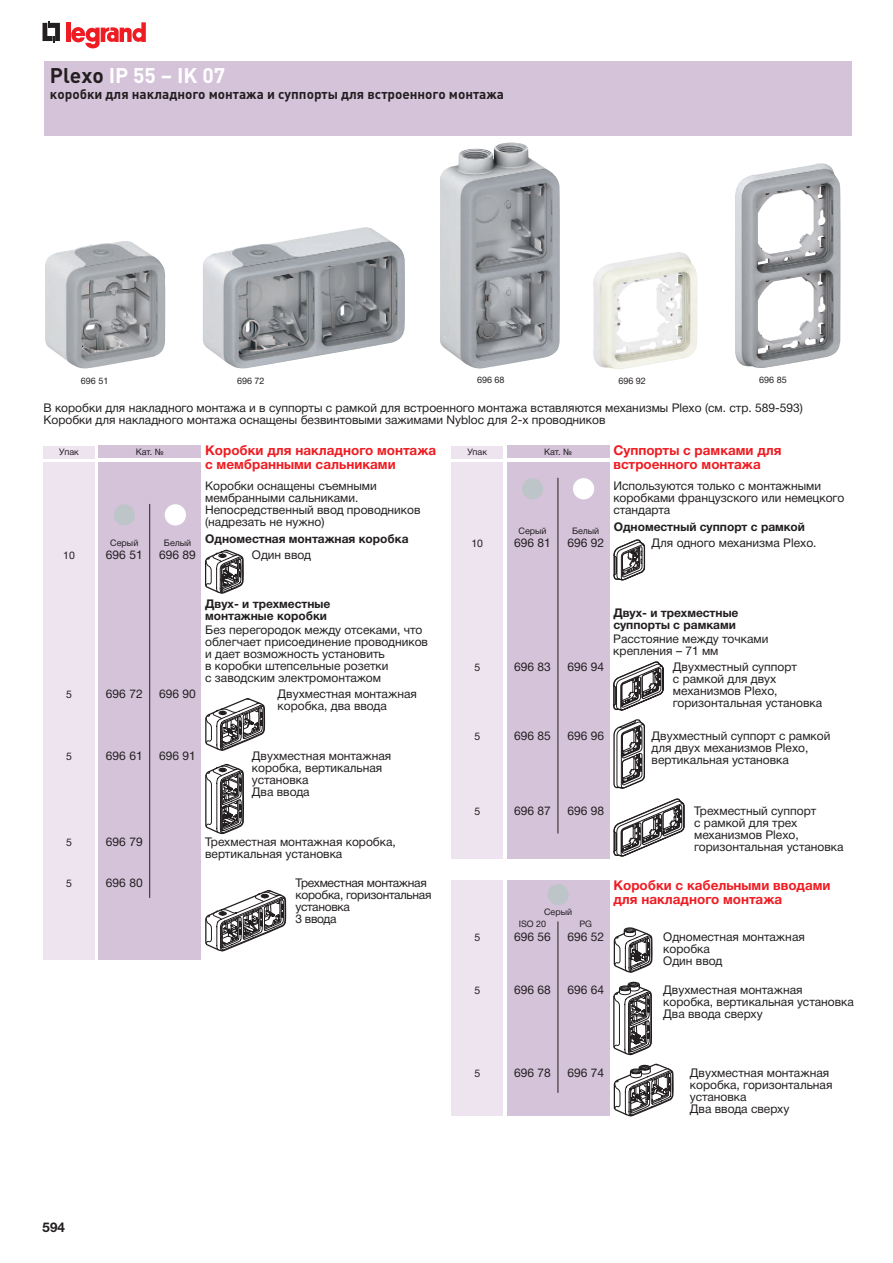
<style>
.page{position:relative;width:893px;height:1263px;background:#fff}
.page>*{position:absolute;margin:0;border:0;box-sizing:border-box;transform-origin:0 0}
.t1{font:700 21px "DIN";color:#fff}
.t2{font:700 13.5px/13.5px "Helvetica Neue Cyr";color:#ee1d23}
.t3{font:700 13.5px "DIN";color:#231f20}
.t4{font:700 13.5px "Helvetica Neue Cyr";color:#231f20}
.t5{font:12px/12px "Helvetica Neue Cyr";color:#231f20}
.t6{font:700 12px/12px "Helvetica Neue Cyr";color:#231f20}
.t7{font:12px/12px "Helvetica Neue Cyr";letter-spacing:-.025em;color:#231f20}
.t8{font:10.5px "Helvetica Neue Cyr";color:#231f20}
.t9{font:9px/12px "Helvetica Neue Cyr";color:#231f20}
.s1{color:#231f20}
</style>
<div class="page">
<svg style="left:43px;top:21px;width:17px;height:22px"></svg>
<hr style="left:66px;top:22px;width:4px;height:20px;background:#ee1d23">
<svg style="left:71px;top:22px;width:75px;height:27px"></svg>
<div style="left:452px;top:446px;width:51px;height:12px;background:#eee4f0"></div>
<div style="left:507px;top:445px;width:102px;height:13px;background:#d5c3da"></div>
<div style="left:452px;top:462px;width:51px;height:397px;background:#eee4f0"></div>
<div style="left:507px;top:462px;width:102px;height:397px;background:#d5c3da"></div>
<div style="left:44px;top:446px;width:51px;height:12px;background:#eee4f0"></div>
<div style="left:99px;top:445px;width:102px;height:13px;background:#d5c3da"></div>
<div style="left:44px;top:462px;width:51px;height:497px;background:#eee4f0"></div>
<div style="left:99px;top:462px;width:102px;height:497px;background:#d5c3da"></div>
<div style="left:452px;top:880px;width:51px;height:236px;background:#eee4f0"></div>
<div style="left:507px;top:880px;width:102px;height:236px;background:#d5c3da"></div>
<div style="left:44px;top:62px;width:807px;height:74px;background:#d5c3da"></div>
<hr style="left:558px;top:478px;width:1px;height:355px;background:#231f20">
<img style="left:45px;top:241px;width:120px;height:127px">
<img style="left:203px;top:227px;width:202px;height:141px">
<img style="left:440px;top:142px;width:120px;height:226px">
<img style="left:735px;top:163px;width:105px;height:205px">
<svg style="left:613px;top:661px;width:51px;height:50px"></svg>
<svg style="left:613px;top:719px;width:32px;height:70px"></svg>
<svg style="left:613px;top:798px;width:71px;height:59px"></svg>
<img style="left:593px;top:252px;width:104px;height:117px">
<div style="left:522px;top:478px;width:21px;height:21px;background:#bec5c9;border-radius:50%"></div>
<div style="left:573px;top:478px;width:21px;height:21px;background:#fff;border-radius:50%"></div>
<svg style="left:205px;top:550px;width:39px;height:44px"></svg>
<svg style="left:205px;top:698px;width:60px;height:53px"></svg>
<svg style="left:205px;top:764px;width:39px;height:71px"></svg>
<svg style="left:205px;top:890px;width:81px;height:62px"></svg>
<div style="left:547px;top:884px;width:22px;height:21px;background:#bec5c9;border-radius:50%"></div>
<svg style="left:613px;top:927px;width:61px;height:190px"></svg>
<svg style="left:613px;top:539px;width:32px;height:42px"></svg>
<hr style="left:149px;top:504px;width:1px;height:394px;background:#231f20">
<div style="left:114px;top:504px;width:21px;height:21px;background:#bec5c9;border-radius:50%"></div>
<div style="left:165px;top:504px;width:21px;height:21px;background:#fff;border-radius:50%"></div>
<hr style="left:558px;top:921px;width:1px;height:172px;background:#231f20">
<h1 class="t1" style="left:50px;top:62px;width:177px"><span class="s1">Plexo</span> IP 55 – IK 07</h1>
<p class="t3" style="left:50px;top:85px;width:456px">коробки для накладного монтажа и суппорты для встроенного монтажа</p>
<p class="t9" style="left:81px;top:374px;width:29px">696 51</p>
<p class="t9" style="left:237px;top:374px;width:29px">696 72</p>
<p class="t9" style="left:477px;top:374px;width:29px">696 68</p>
<p class="t9" style="left:759px;top:374px;width:29px">696 85</p>
<p class="t9" style="left:618px;top:375px;width:29px">696 92</p>
<p class="t5" style="left:44px;top:401px;width:761px">В коробки для накладного монтажа и в суппорты с рамкой для встроенного монтажа вставляются механизмы Plexo (см. стр. 589-593)<br>Коробки для накладного монтажа оснащены безвинтовыми зажимами Nybloc для 2-х проводников</p>
<p class="t9" style="left:467px;top:446px;width:21px">Упак</p>
<p class="t9" style="left:544px;top:446px;width:30px">Кат. №</p>
<p class="t2" style="left:613px;top:444px;width:170px">Суппорты с рамками для встроенного монтажа</p>
<p class="t5" style="left:613px;top:480px;width:232px">Используются только с монтажными коробками французского или немецкого стандарта</p>
<p class="t9" style="left:519px;top:525px;width:30px">Серый</p>
<p class="t6" style="left:572px;top:521px;width:234px"><sub>Белый</sub> Одноместный суппорт с рамкой</p>
<p class="t8" style="left:471px;top:538px;width:13px">10</p>
<p class="t5" style="left:514px;top:537px;width:38px">696 81</p>
<p class="t5" style="left:567px;top:537px;width:38px">696 92</p>
<p class="t5" style="left:652px;top:537px;width:166px">Для одного механизма Plexo.</p>
<p class="t9" style="left:59px;top:446px;width:21px">Упак</p>
<p class="t9" style="left:136px;top:446px;width:30px">Кат. №</p>
<p class="t2" style="left:205px;top:444px;width:233px">Коробки для накладного монтажа с мембранными сальниками</p>
<p class="t5" style="left:205px;top:480px;width:217px">Коробки оснащены съемными мембранными сальниками.<br>Непосредственный ввод проводников (надрезать не нужно)</p>
<p class="t9" style="left:110px;top:537px;width:30px">Серый</p>
<p class="t6" style="left:164px;top:533px;width:246px"><sub>Белый</sub> Одноместная монтажная коробка</p>
<p class="t8" style="left:63px;top:550px;width:13px">10</p>
<p class="t5" style="left:106px;top:549px;width:38px">696 51</p>
<p class="t5" style="left:159px;top:549px;width:38px">696 89</p>
<p class="t5" style="left:252px;top:549px;width:61px">Один ввод</p>
<p class="t6" style="left:205px;top:597px;width:127px">Двух- и трехместные монтажные коробки</p>
<p class="t5" style="left:205px;top:623px;width:224px">Без перегородок между отсеками, что облегчает присоединение проводников и дает возможность установить<br>в коробки штепсельные розетки<br>с заводским электромонтажом</p>
<p class="t8" style="left:66px;top:688px;width:7px">5</p>
<p class="t5" style="left:106px;top:688px;width:38px">696 72</p>
<p class="t5" style="left:159px;top:688px;width:38px">696 90</p>
<p class="t5" style="left:278px;top:688px;width:141px">Двухместная монтажная коробка, два ввода</p>
<p class="t6" style="left:613px;top:606px;width:127px">Двух- и трехместные суппорты с рамками</p>
<p class="t5" style="left:613px;top:633px;width:157px">Расстояние между точками крепления – 71 мм</p>
<p class="t8" style="left:474px;top:662px;width:7px">5</p>
<p class="t5" style="left:514px;top:661px;width:38px">696 83</p>
<p class="t5" style="left:567px;top:661px;width:38px">696 94</p>
<p class="t5" style="left:673px;top:661px;width:151px">Двухместный суппорт<br>с рамкой для двух механизмов Plexo, горизонтальная установка</p>
<p class="t8" style="left:474px;top:731px;width:7px">5</p>
<p class="t5" style="left:514px;top:730px;width:38px">696 85</p>
<p class="t5" style="left:567px;top:730px;width:38px">696 96</p>
<p class="t5" style="left:652px;top:730px;width:180px">Двухместный суппорт с рамкой для двух механизмов Plexo, вертикальная установка</p>
<p class="t8" style="left:66px;top:751px;width:7px">5</p>
<p class="t5" style="left:106px;top:750px;width:38px">696 61</p>
<p class="t5" style="left:159px;top:750px;width:38px">696 91</p>
<p class="t5" style="left:252px;top:750px;width:141px">Двухместная монтажная коробка, вертикальная установка<br>Два ввода</p>
<p class="t8" style="left:474px;top:805px;width:7px">5</p>
<p class="t5" style="left:514px;top:804px;width:38px">696 87</p>
<p class="t5" style="left:567px;top:804px;width:38px">696 98</p>
<p class="t5" style="left:694px;top:804px;width:151px">Трехместный суппорт<br>с рамкой для трех механизмов Plexo, горизонтальная установка</p>
<p class="t8" style="left:66px;top:837px;width:7px">5</p>
<p class="t5" style="left:106px;top:836px;width:38px">696 79</p>
<p class="t5" style="left:205px;top:836px;width:192px">Трехместная монтажная коробка, вертикальная установка</p>
<p class="t8" style="left:66px;top:878px;width:7px">5</p>
<p class="t5" style="left:106px;top:877px;width:38px">696 80</p>
<p class="t7" style="left:296px;top:877px;width:137px">Трехместная монтажная коробка, горизонтальная установка<br>3 ввода</p>
<p class="t2" style="left:613px;top:879px;width:219px">Коробки с кабельными вводами для накладного монтажа</p>
<p class="t9" style="left:519px;top:906px;width:55px;text-indent:25px">Серый<br>ISO 20</p>
<p class="t9" style="left:579px;top:918px;width:14px">PG</p>
<p class="t8" style="left:474px;top:932px;width:7px">5</p>
<p class="t5" style="left:514px;top:931px;width:38px">696 56</p>
<p class="t5" style="left:567px;top:931px;width:38px">696 52</p>
<p class="t5" style="left:663px;top:931px;width:143px">Одноместная монтажная коробка<br>Один ввод</p>
<p class="t8" style="left:474px;top:985px;width:7px">5</p>
<p class="t5" style="left:514px;top:984px;width:38px">696 68</p>
<p class="t5" style="left:567px;top:984px;width:38px">696 64</p>
<p class="t5" style="left:663px;top:984px;width:192px">Двухместная монтажная коробка, вертикальная установка<br>Два ввода сверху</p>
<p class="t4" style="left:43px;top:1220px;width:24px">594</p>
<p class="t8" style="left:474px;top:1067px;width:7px">5</p>
<p class="t5" style="left:514px;top:1067px;width:38px">696 78</p>
<p class="t5" style="left:567px;top:1067px;width:38px">696 74</p>
<p class="t5" style="left:690px;top:1067px;width:144px">Двухместная монтажная коробка, горизонтальная установка<br>Два ввода сверху</p>
</div>
